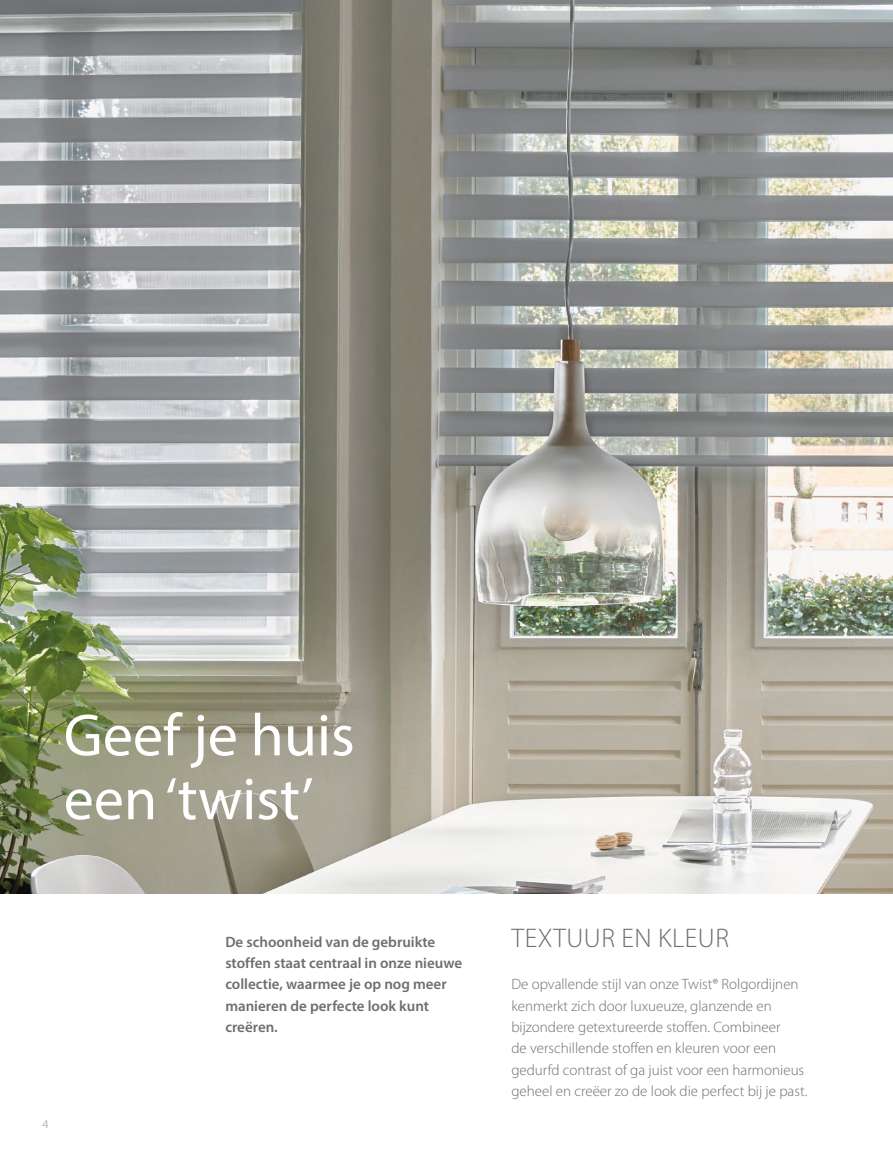
<style>
.page{position:relative;width:893px;height:1149px;background:#fff}
.page>*{position:absolute;margin:0;border:0;box-sizing:border-box;transform-origin:0 0}
.subregel_kop{font:60px "Myriad Pro";color:#fff}
.subregel_kop-2{font:300 27px "Myriad Pro";letter-spacing:.02em;color:#6e6e6e}
.tekst{font:300 15px/21.3px "Myriad Pro";color:#6e6e6e}
.tekst-2{font:600 15px/21.3px "Myriad Pro";color:#6e6e6e}
.paginacijfer_even{font:12px "Myriad Pro";color:#bcb7af}
</style>
<div class="page">
<img style="left:0;top:0;width:893px;height:893px">
<p class="subregel_kop" style="left:64px;top:698px;width:292px">Geef je huis</p>
<p class="subregel_kop" style="left:64px;top:761px;width:251px">een ‘twist’</p>
<p class="paginacijfer_even" style="left:43px;top:1115px;width:8px">4</p>
<p class="tekst-2" style="left:225px;top:930px;width:238px">De schoonheid van de gebruikte stoffen staat centraal in onze nieuwe collectie, waarmee je op nog meer manieren de perfecte look kunt creëren.</p>
<p class="subregel_kop-2" style="left:512px;top:922px;width:219px">TEXTUUR EN KLEUR</p>
<p class="tekst" style="left:511px;top:973px;width:297px">De opvallende stijl van onze Twist® Rolgordijnen kenmerkt zich door luxueuze, glanzende en bijzondere getextureerde stoffen. Combineer<br>de verschillende stoffen en kleuren voor een gedurfd contrast of ga juist voor een harmonieus geheel en creëer zo de look die perfect bij je past.</p>
</div>
